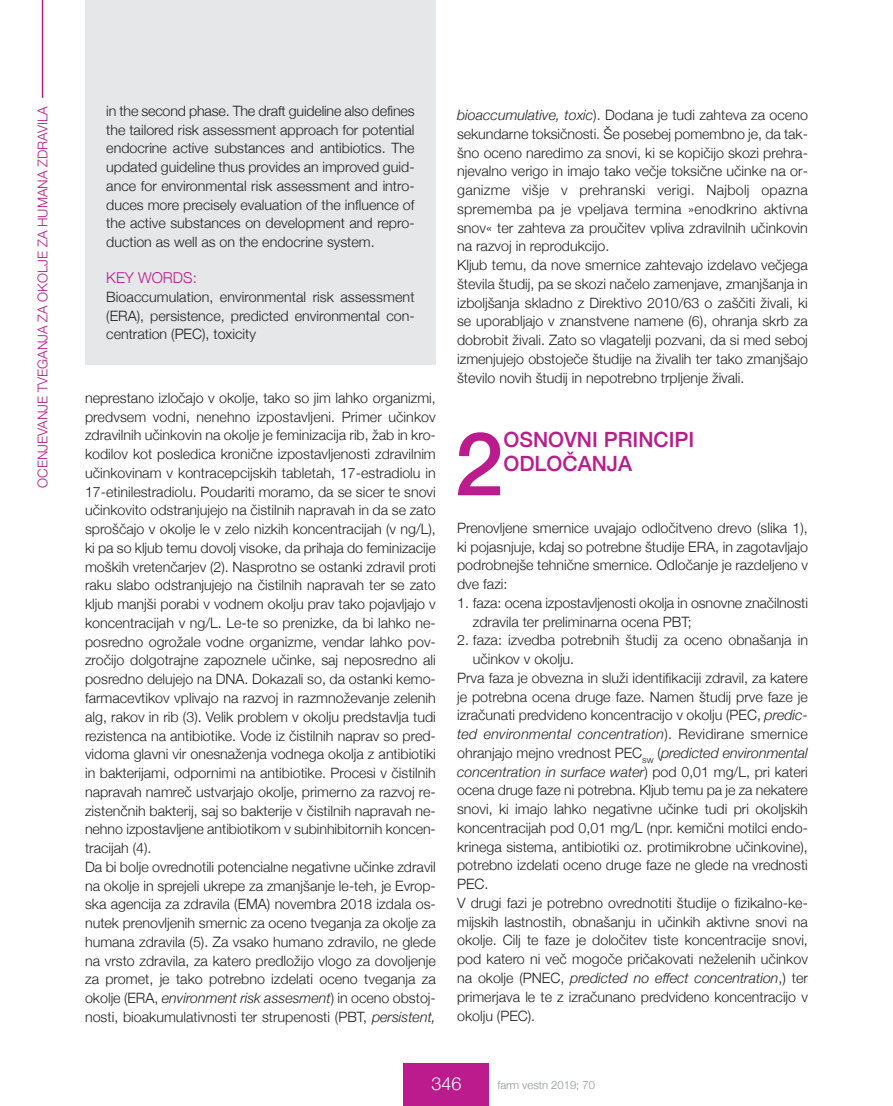
<style>
.page{position:relative;width:893px;height:1106px;background:#fff}
.page>*{position:absolute;margin:0;border:0;box-sizing:border-box;transform-origin:0 0}
.t1{font:500 88.2px "Helvetica Neue";color:#bc1b8d}
.t2{font:500 21px/24px "Helvetica Neue";color:#bc1b8d}
.t3{font:300 18px "Helvetica Neue";color:#fff}
.t4{font:300 15px "Helvetica Neue";color:#bc1b8d}
.t5{font:300 14.25px/18.8px "Helvetica Neue";color:#231f20}
.t6{font:italic 300 14.25px "Helvetica Neue";color:#231f20}
.t7{font:300 13.5px "Helvetica Neue";color:#bc1b8d}
.t8{font:300 11.25px "Helvetica Neue";color:#939598}
.s1{font-style:italic}
.s2{font-style:normal}
</style>
<div class="page">
<div style="left:404px;top:1063px;width:85px;height:43px;background:#bc1b8d"></div>
<hr style="left:42px;top:0;width:1px;height:98px;background:#bc1b8d">
<div style="left:85px;top:0;width:351px;height:364px;background:#e6e7e9"></div>
<p class="t7" style="left:35px;top:488px;width:383px;rotate:-90deg">OCENJEVANJE TVEGANJA ZA OKOLJE ZA HUmANA ZDRAVILA</p>
<p class="t5" style="left:106px;top:101px;width:310px;text-align:justify">in the second phase. The draft guideline also defines the tailored risk assessment approach for potential endocrine active substances and antibiotics. The updated guideline thus provides an improved guid&shy;ance for environmental risk assessment and intro&shy;duces more precisely evaluation of the influence of the active substances on development and repro&shy;duction as well as on the endocrine system.</p>
<p class="t4" style="left:106px;top:269px;width:92px">KEY WORDS:</p>
<p class="t5" style="left:106px;top:287px;width:310px;text-align:justify">Bioaccumulation, environmental risk assessment (ERA), persistence, predicted environmental con&shy;centration (PEC), toxicity</p>
<p class="t5" style="left:85px;top:388px;width:352px">neprestano izločajo v okolje, tako so jim lahko organizmi, predvsem vodni, nenehno izpostavljeni. Primer učinkov zdravilnih učinkovin na okolje je feminizacija rib, žab in kro&shy;kodilov kot posledica kronične izpostavljenosti zdravilnim učinkovinam v kontracepcijskih tabletah, 17-estradiolu in 17-etinilestradiolu. Poudariti moramo, da se sicer te snovi učinkovito odstranjujejo na čistilnih napravah in da se zato sproščajo v okolje le v zelo nizkih koncentracijah (v ng/L), ki pa so kljub temu dovolj visoke, da prihaja do feminizacije moških vretenčarjev (2). Nasprotno se ostanki zdravil proti raku slabo odstranjujejo na čistilnih napravah ter se zato kljub manjši porabi v vodnem okolju prav tako pojavljajo v koncentracijah v ng/L. Le-te so prenizke, da bi lahko ne&shy;posredno ogrožale vodne organizme, vendar lahko pov&shy;zročijo dolgotrajne zapoznele učinke, saj neposredno ali posredno delujejo na DNA. Dokazali so, da ostanki kemo&shy;farmacevtikov vplivajo na razvoj in razmnoževanje zelenih alg, rakov in rib (3). Velik problem v okolju predstavlja tudi rezistenca na antibiotike. Vode iz čistilnih naprav so pred&shy;vidoma glavni vir onesnaženja vodnega okolja z antibiotiki in bakterijami, odpornimi na antibiotike. Procesi v čistilnih napravah namreč ustvarjajo okolje, primerno za razvoj re&shy;zistenčnih bakterij, saj so bakterije v čistilnih napravah ne&shy;nehno izpostavljene antibiotikom v subinhibitornih koncen&shy;tracijah (4).<br>Da bi bolje ovrednotili potencialne negativne učinke zdravil na okolje in sprejeli ukrepe za zmanjšanje le-teh, je Evrop&shy;ska agencija za zdravila (EmA) novembra 2018 izdala os&shy;nutek prenovljenih smernic za oceno tveganja za okolje za humana zdravila (5). Za vsako humano zdravilo, ne glede na vrsto zdravila, za katero predložijo vlogo za dovoljenje za promet, je tako potrebno izdelati oceno tveganja za okolje (ERA, <span class="s1">environment risk assesment</span>) in oceno obstoj&shy;nosti, bioakumulativnosti ter strupenosti (PBT, <span class="s1">persistent,</span></p>
<p class="t5" style="left:457px;top:105px;width:352px"><span class="s1">bioaccumulative, toxic</span>). Dodana je tudi zahteva za oceno sekundarne toksičnosti. Še posebej pomembno je, da tak&shy;šno oceno naredimo za snovi, ki se kopičijo skozi prehra&shy;njevalno verigo in imajo tako večje toksične učinke na or&shy;ganizme višje v prehranski verigi. Najbolj opazna sprememba pa je vpeljava termina »enodkrino aktivna snov« ter zahteva za proučitev vpliva zdravilnih učinkovin na razvoj in reprodukcijo.<br>Kljub temu, da nove smernice zahtevajo izdelavo večjega števila študij, pa se skozi načelo zamenjave, zmanjšanja in izboljšanja skladno z Direktivo 2010/63 o zaščiti živali, ki se uporabljajo v znanstvene namene (6), ohranja skrb za dobrobit živali. Zato so vlagatelji pozvani, da si med seboj izmenjujejo obstoječe študije na živalih ter tako zmanjšajo število novih študij in nepotrebno trpljenje živali.</p>
<h1 class="t1" style="left:454px;top:409px;width:51px">2</h1>
<h2 class="t2" style="left:503px;top:427px;width:192px">OSNOVNI PRINCIPI<br>ODLOČANJA</h2>
<p class="t5" style="left:457px;top:518px;width:352px;text-align:justify">Prenovljene smernice uvajajo odločitveno drevo (slika 1), ki pojasnjuje, kdaj so potrebne študije ERA, in zagotavljajo podrobnejše tehnične smernice. Odločanje je razdeljeno v dve fazi:</p>
<p class="t5" style="left:473px;top:593px;width:337px;text-indent:-16px">1. faza: ocena izpostavljenosti okolja in osnovne značilnosti zdravila ter preliminarna ocena PBT;</p>
<p class="t5" style="left:457px;top:630px;width:352px">2. faza: izvedba potrebnih študij za oceno obnašanja in</p>
<p class="t5" style="left:473px;top:649px;width:103px">učinkov v okolju.</p>
<p class="t5" style="left:457px;top:668px;width:352px">Prva faza je obvezna in služi identifikaciji zdravil, za katere</p>
<p class="t5" style="left:457px;top:687px;width:352px">je potrebna ocena druge faze. Namen študij prve faze je</p>
<p class="t5" style="left:457px;top:705px;width:352px">izračunati predvideno koncentracijo v okolju (PEC, <span class="s1">predic-</span></p>
<p class="t6" style="left:457px;top:725px;width:352px">ted environmental concentration<span class="s2">). Revidirane smernice</span></p>
<p class="t5" style="left:457px;top:743px;width:352px">ohranjajo mejno vrednost PEC<sub>sw</sub> (<span class="s1">predicted environmental</span></p>
<p class="t6" style="left:457px;top:763px;width:352px">concentration in surface water<span class="s2">) pod 0,01 mg/L, pri kateri</span></p>
<p class="t5" style="left:457px;top:780px;width:352px">ocena druge faze ni potrebna. Kljub temu pa je za nekatere</p>
<p class="t5" style="left:457px;top:799px;width:352px">snovi, ki imajo lahko negativne učinke tudi pri okoljskih</p>
<p class="t5" style="left:457px;top:818px;width:352px">koncentracijah pod 0,01 mg/L (npr. kemični motilci endo-</p>
<p class="t5" style="left:457px;top:837px;width:352px">krinega sistema, antibiotiki oz. protimikrobne učinkovine),</p>
<p class="t5" style="left:457px;top:855px;width:352px">potrebno izdelati oceno druge faze ne glede na vrednosti</p>
<p class="t5" style="left:457px;top:874px;width:33px">PEC.</p>
<p class="t5" style="left:457px;top:893px;width:352px">V drugi fazi je potrebno ovrednotiti študije o fizikalno-ke-</p>
<p class="t5" style="left:457px;top:912px;width:352px">mijskih lastnostih, obnašanju in učinkih aktivne snovi na</p>
<p class="t5" style="left:457px;top:930px;width:352px">okolje. Cilj te faze je določitev tiste koncentracije snovi,</p>
<p class="t5" style="left:457px;top:949px;width:352px">pod katero ni več mogoče pričakovati neželenih učinkov</p>
<p class="t6" style="left:457px;top:969px;width:352px"><span class="s2">na okolje (PNEC,</span> predicted no effect concentration<span class="s2">,) ter</span></p>
<p class="t5" style="left:457px;top:987px;width:352px">primerjava le te z izračunano predvideno koncentracijo v</p>
<p class="t5" style="left:457px;top:1005px;width:80px">okolju (PEC).</p>
<p class="t3" style="left:431px;top:1072px;width:32px">346</p>
<p class="t8" style="left:497px;top:1078px;width:99px">farm vestn 2019; 70</p>
</div>
